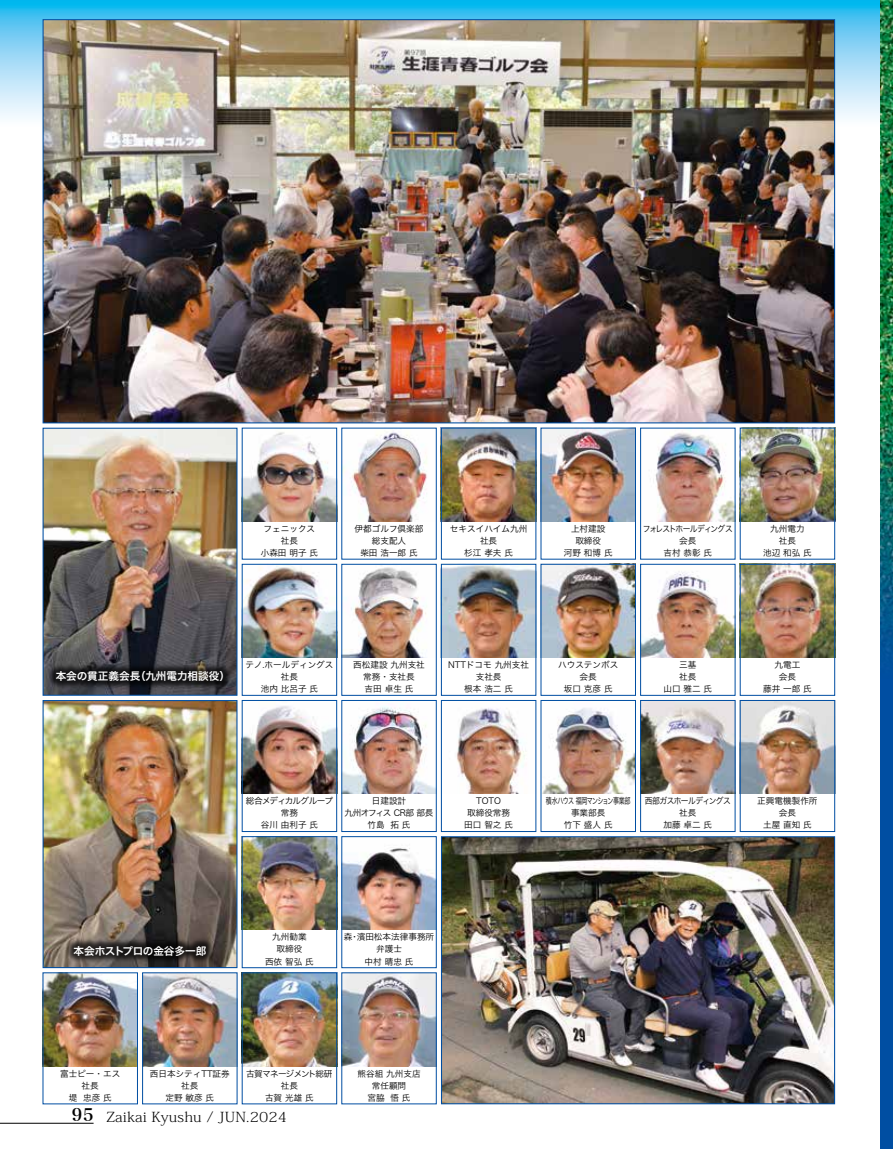
<style>
.page{position:relative;width:893px;height:1149px;background:#fff}
.page>*{position:absolute;margin:0;border:0;box-sizing:border-box;transform-origin:0 0}
.t1{font:16.95px "Hira Min Pro W6";color:#000}
.t2{font:200 13.8px "Koz Min Pro";letter-spacing:.01em;color:#000;scale:1.1 1}
.t3{font:10.65px "Hira Kaku Pro W6";color:#fff}
.t4{font:8.55px/12px "Hira Kaku Pro W3";color:#000;text-align:center}
.t5{font:8.55px/12px "Hira Kaku Pro W3";letter-spacing:-.045em;color:#000;text-align:center;scale:.7 1}
.t6{font:8.55px/12px "Hira Kaku Pro W3";letter-spacing:-.075em;color:#000;text-align:center;scale:.9 1}
.t7{font:8.55px/12px "Hira Kaku Pro W3";letter-spacing:-.065em;color:#000;text-align:center;scale:.9 1}
.t8{font:8.55px/12px "Hira Kaku Pro W3";letter-spacing:-.05em;color:#000;text-align:center}
.t9{font:8.55px/12px "Hira Kaku Pro W3";letter-spacing:-.055em;color:#000;text-align:center}
.t10{font:8.55px "Hira Kaku Pro W3";letter-spacing:-.065em;color:#000}
</style>
<div class="page">
<svg style="left:0;top:0;width:880px;height:119px;background:#4fc7f2"></svg>
<hr style="left:0;top:1122px;width:94px;height:1px;background:#000">
<img style="left:42px;top:19px;width:794px;height:405px">
<img style="left:42px;top:427px;width:794px;height:677px">
<div style="left:880px;top:0;width:13px;height:1148px;background:#004ea2"></div>
<img style="left:880px;top:0;width:13px;height:658px">
<img style="left:42px;top:699px;width:196px;height:269px">
<div style="left:65px;top:936px;width:150px;height:27px;background:#000;opacity:.75"></div>
<img style="left:42px;top:427px;width:196px;height:269px">
<div style="left:48px;top:662px;width:184px;height:27px;background:#000;opacity:.75"></div>
<p class="t4" style="left:261px;top:522px;width:59px">フェニックス社長<br>小森田明子氏</p>
<p class="t4" style="left:355px;top:522px;width:70px">伊都ゴルフ倶楽部総支配人<br>柴田浩一郎氏</p>
<p class="t4" style="left:450px;top:522px;width:79px">セキスイハイム九州社長<br>杉江孝夫氏</p>
<p class="t4" style="left:564px;top:522px;width:50px">上村建設<br>取締役<br>河野和博氏</p>
<p class="t6" style="left:643px;top:522px;width:101px">フォレストホールディングス会長<br>吉村恭彰氏</p>
<p class="t4" style="left:763px;top:522px;width:50px">九州電力<br>社長<br>池辺和弘氏</p>
<p class="t3" style="left:56px;top:666px;width:86px">本会の貫正義会長</p>
<p class="t3" style="left:135px;top:666px;width:96px">（九州電力相談役(</p>
<p class="t4" style="left:245px;top:658px;width:90px">テノ.ホールディングス社長<br>池内比呂子氏</p>
<p class="t4" style="left:353px;top:658px;width:73px">西松建設九州支社常務・支社長<br>吉田卓生氏</p>
<p class="t4" style="left:448px;top:658px;width:82px">NTTドコモ九州支社支社長<br>根本浩二氏</p>
<p class="t4" style="left:558px;top:658px;width:62px">ハウステンボス会長<br>坂口克彦氏</p>
<p class="t4" style="left:663px;top:658px;width:50px">三基<br>社長<br>山口雅二氏</p>
<p class="t4" style="left:763px;top:658px;width:50px">九電工<br>会長<br>藤井一郎氏</p>
<p class="t8" style="left:246px;top:794px;width:89px">総合メディカルグループ常務<br>谷川由利子氏</p>
<p class="t4" style="left:372px;top:794px;width:36px">日建設計</p>
<p class="t10" style="left:345px;top:805px;width:90px">九州オフィス CR部部長</p>
<p class="t4" style="left:390px;top:818px;width:22px">拓氏</p>
<p class="t4" style="left:368px;top:818px;width:19px">竹島</p>
<p class="t4" style="left:464px;top:794px;width:50px">TOTO<br>取締役常務田口智之氏</p>
<p class="t5" style="left:546px;top:794px;width:122px">積水ハウス福岡マンション事業部事業部長<br>竹下盛人氏</p>
<p class="t7" style="left:645px;top:794px;width:97px">西部ガスホールディングス社長<br>加藤卓二氏</p>
<p class="t4" style="left:757px;top:794px;width:62px">正興電機製作所会長<br>土屋直知氏</p>
<p class="t3" style="left:74px;top:940px;width:134px">本会ホストプロの金谷多一郎</p>
<p class="t4" style="left:265px;top:930px;width:50px">九州勧業<br>取締役<br>西依智弘氏</p>
<p class="t4" style="left:344px;top:930px;width:92px">森･濱田松本法律事務所弁護士<br>中村晴忠氏</p>
<p class="t4" style="left:82px;top:1066px;width:40px;text-align:left;text-indent:-22px">富士ピー・エス社長<br>忠彦氏</p>
<p class="t4" style="left:69px;top:1090px;width:10px">堤</p>
<p class="t4" style="left:150px;top:1066px;width:82px">西日本シティTT証券社長<br>定野敏彦氏</p>
<p class="t9" style="left:246px;top:1066px;width:88px">古賀マネージメント総研社長<br>古賀光雄氏</p>
<p class="t4" style="left:357px;top:1066px;width:65px">熊谷組九州支店常任顧問</p>
<p class="t4" style="left:368px;top:1090px;width:19px">宮脇</p>
<p class="t4" style="left:390px;top:1090px;width:22px">悟氏</p>
<h1 class="t1" style="left:72px;top:1099px;width:23px">95</h1>
<h2 class="t2" style="left:106px;top:1106px;width:166px">Zaikai Kyushu / JUN.2024</h2>
</div>
